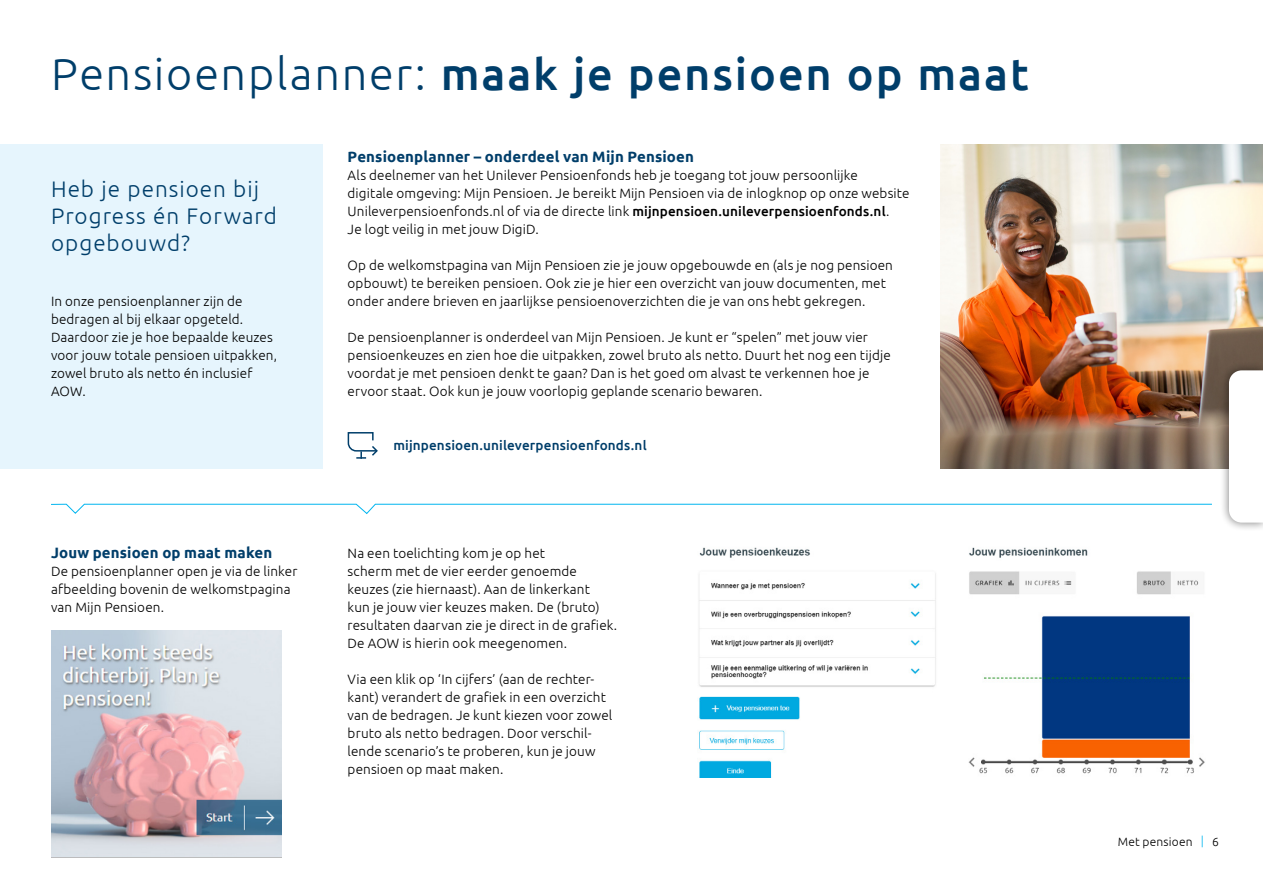
<style>
.page{position:relative;width:1263px;height:893px;background:#fff}
.page>*{position:absolute;margin:0;border:0;box-sizing:border-box;transform-origin:0 0}
.t1{font:500 45px "Ubuntu";letter-spacing:.04em;color:#003e6a}
.t2{font:300 22.5px/27px "Ubuntu";letter-spacing:.045em;color:#003e6a}
.t3{font:700 15px "Ubuntu";letter-spacing:.01em;color:#003e6a}
.t4{font:300 13.5px/18px "Ubuntu";letter-spacing:.01em;color:#000}
.t5{font:500 13.5px "Ubuntu";letter-spacing:.01em;color:#003e6a}
.t6{font:300 12px "Ubuntu";letter-spacing:.015em;color:#000}
.s1{font-weight:300}
.s2{font-weight:500}
.s3{color:#00b5ef}
</style>
<div class="page">
<div style="left:0;top:144px;width:322px;height:324px;background:#e6f5fd"></div>
<img style="left:941px;top:144px;width:322px;height:324px">
<svg style="left:347px;top:432px;width:31px;height:27px"></svg>
<img style="left:51px;top:630px;width:231px;height:227px">
<img style="left:699px;top:547px;width:237px;height:230px">
<img style="left:968px;top:547px;width:237px;height:227px">
<svg style="left:51px;top:504px;width:1161px;height:10px"></svg>
<div style="left:1220px;top:361px;width:43px;height:171px;background:#000;opacity:.5"></div>
<svg style="left:1229px;top:370px;width:34px;height:153px"></svg>
<h1 class="t1" style="left:51px;top:46px;width:979px"><span class="s1">Pensioenplanner:</span> maak je pensioen op maat</h1>
<h2 class="t2" style="left:51px;top:175px;width:227px">Heb je pensioen bij<br>Progress én Forward opgebouwd?</h2>
<p class="t4" style="left:51px;top:292px;width:227px">In onze pensioenplanner zijn de bedragen al bij elkaar opgeteld.<br>Daardoor zie je hoe bepaalde keuzes voor jouw totale pensioen uitpakken, zowel bruto als netto én inclusief<br>AOW.</p>
<p class="t3" style="left:51px;top:544px;width:223px">Jouw pensioen op maat maken</p>
<p class="t4" style="left:51px;top:562px;width:248px">De pensioenplanner open je via de linker afbeelding bovenin de welkomstpagina van Mijn Pensioen.</p>
<p class="t3" style="left:348px;top:148px;width:348px">Pensioenplanner – onderdeel van Mijn Pensioen</p>
<p class="t4" style="left:348px;top:166px;width:563px">Als deelnemer van het Unilever Pensioenfonds heb je toegang tot jouw persoonlijke<br>digitale omgeving: Mijn Pensioen. Je bereikt Mijn Pensioen via de inlogknop op onze website Unileverpensioenfonds.nl of via de directe link <span class="s2">mijnpensioen.unileverpensioenfonds.nl</span>.<br>Je logt veilig in met jouw DigiD.</p>
<p class="t4" style="left:348px;top:256px;width:547px">Op de welkomstpagina van Mijn Pensioen zie je jouw opgebouwde en (als je nog pensioen opbouwt) te bereiken pensioen. Ook zie je hier een overzicht van jouw documenten, met onder andere brieven en jaarlijkse pensioenoverzichten die je van ons hebt gekregen.</p>
<p class="t4" style="left:348px;top:328px;width:545px">De pensioenplanner is onderdeel van Mijn Pensioen. Je kunt er “spelen” met jouw vier pensioenkeuzes en zien hoe die uitpakken, zowel bruto als netto. Duurt het nog een tijdje voordat je met pensioen denkt te gaan? Dan is het goed om alvast te verkennen hoe je ervoor staat. Ook kun je jouw voorlopig geplande scenario bewaren.</p>
<p class="t5" style="left:393px;top:437px;width:255px">mijnpensioen.unileverpensioenfonds.nl</p>
<p class="t4" style="left:348px;top:544px;width:271px">Na een toelichting kom je op het<br>scherm met de vier eerder genoemde keuzes (zie hiernaast). Aan de linkerkant<br>kun je jouw vier keuzes maken. De (bruto) resultaten daarvan zie je direct in de grafiek.<br>De AOW is hierin ook meegenomen.</p>
<p class="t4" style="left:348px;top:670px;width:266px">Via een klik op ‘In cijfers’ (aan de rechter&shy;kant) verandert de grafiek in een overzicht van de bedragen. Je kunt kiezen voor zowel bruto als netto bedragen. Door verschil&shy;lende scenario’s te proberen, kun je jouw pensioen op maat maken.</p>
<p class="t6" style="left:1118px;top:835px;width:103px">Met pensioen <span class="s3">|</span> 6</p>
</div>
